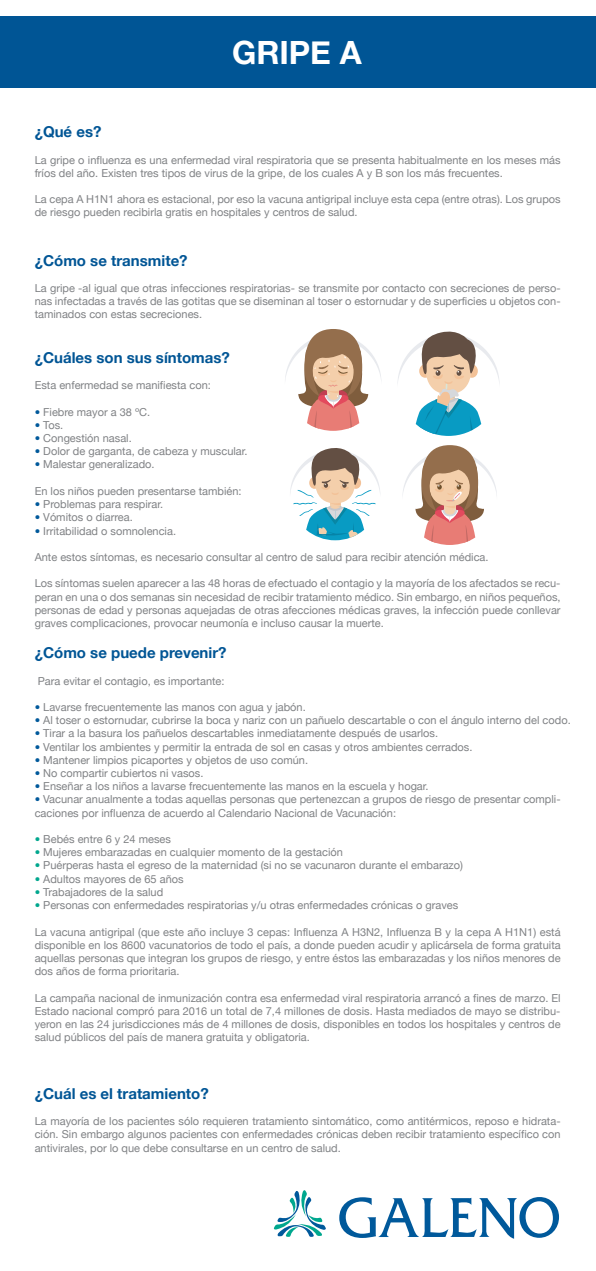
<style>
.page{position:relative;width:596px;height:1271px;background:#fff}
.page>*{position:absolute;margin:0;border:0;box-sizing:border-box;transform-origin:0 0}
.t1{font:700 32px "Helvetica Neue";color:#fff}
.t2{font:700 15px "Helvetica Neue";color:#005595}
.t3{font:11px/13.2px "Helvetica Neue";color:#808285;text-align:justify}
.s1{color:#00599b}
.s2{color:#00a78e}
</style>
<div class="page">
<div style="left:0;top:16px;width:595px;height:71px;background:#005595"></div>
<svg style="left:273px;top:1190px;width:53px;height:46px"></svg>
<svg style="left:339px;top:1197px;width:219px;height:41px"></svg>
<svg style="left:285px;top:329px;width:96px;height:102px"></svg>
<svg style="left:397px;top:331px;width:102px;height:105px"></svg>
<svg style="left:290px;top:448px;width:90px;height:92px"></svg>
<svg style="left:402px;top:445px;width:94px;height:100px"></svg>
<h1 class="t1" style="left:232px;top:33px;width:131px">GRIPE A</h1>
<h2 class="t2" style="left:35px;top:122px;width:68px">¿Qué es?</h2>
<p class="t3" style="left:35px;top:153px;width:527px">La gripe o influenza es una enfermedad viral respiratoria que se presenta habitualmente en los meses más fríos del año. Existen tres tipos de virus de la gripe, de los cuales A y B son los más frecuentes.</p>
<p class="t3" style="left:35px;top:192px;width:527px">La cepa A H1N1 ahora es estacional, por eso la vacuna antigripal incluye esta cepa (entre otras). Los grupos de riesgo pueden recibirla gratis en hospitales y centros de salud.</p>
<h2 class="t2" style="left:35px;top:251px;width:154px">¿Cómo se transmite?</h2>
<p class="t3" style="left:35px;top:281px;width:527px">La gripe -al igual que otras infecciones respiratorias- se transmite por contacto con secreciones de perso&shy;nas infectadas a través de las gotitas que se diseminan al toser o estornudar y de superficies u objetos con&shy;taminados con estas secreciones.</p>
<h2 class="t2" style="left:35px;top:348px;width:196px">¿Cuáles son sus síntomas?</h2>
<p class="t3" style="left:35px;top:378px;width:178px">Esta enfermedad se manifiesta con:</p>
<p class="t3" style="left:35px;top:405px;width:117px"><span class="s1">•</span> Fiebre mayor a 38 ºC.</p>
<p class="t3" style="left:35px;top:418px;width:30px"><span class="s1">•</span> Tos.</p>
<p class="t3" style="left:35px;top:431px;width:98px"><span class="s1">•</span> Congestión nasal.</p>
<p class="t3" style="left:35px;top:444px;width:214px"><span class="s1">•</span> Dolor de garganta, de cabeza y muscular.</p>
<p class="t3" style="left:35px;top:458px;width:121px"><span class="s1">•</span> Malestar generalizado.</p>
<p class="t3" style="left:35px;top:484px;width:208px">En los niños pueden presentarse también:</p>
<p class="t3" style="left:35px;top:497px;width:130px"><span class="s1">•</span> Problemas para respirar.</p>
<p class="t3" style="left:35px;top:510px;width:99px"><span class="s1">•</span> Vómitos o diarrea.</p>
<p class="t3" style="left:35px;top:524px;width:143px"><span class="s1">•</span> Irritabilidad o somnolencia.</p>
<p class="t3" style="left:35px;top:550px;width:455px">Ante estos síntomas, es necesario consultar al centro de salud para recibir atención médica.</p>
<p class="t3" style="left:35px;top:576px;width:527px">Los síntomas suelen aparecer a las 48 horas de efectuado el contagio y la mayoría de los afectados se recu&shy;peran en una o dos semanas sin necesidad de recibir tratamiento médico. Sin embargo, en niños pequeños, personas de edad y personas aquejadas de otras afecciones médicas graves, la infección puede conllevar graves complicaciones, provocar neumonía e incluso causar la muerte.</p>
<h2 class="t2" style="left:35px;top:643px;width:193px">¿Cómo se puede prevenir?</h2>
<p class="t3" style="left:38px;top:674px;width:188px">Para evitar el contagio, es importante:</p>
<p class="t3" style="left:35px;top:700px;width:272px"><span class="s1">•</span> Lavarse frecuentemente las manos con agua y jabón.</p>
<p class="t3" style="left:35px;top:713px;width:537px"><span class="s1">•</span> Al toser o estornudar, cubrirse la boca y nariz con un pañuelo descartable o con el ángulo interno del codo.</p>
<p class="t3" style="left:35px;top:726px;width:405px"><span class="s1">•</span> Tirar a la basura los pañuelos descartables inmediatamente después de usarlos.</p>
<p class="t3" style="left:35px;top:740px;width:439px"><span class="s1">•</span> Ventilar los ambientes y permitir la entrada de sol en casas y otros ambientes cerrados.</p>
<p class="t3" style="left:35px;top:753px;width:275px"><span class="s1">•</span> Mantener limpios picaportes y objetos de uso común.</p>
<p class="t3" style="left:35px;top:766px;width:170px"><span class="s1">•</span> No compartir cubiertos ni vasos.</p>
<p class="t3" style="left:35px;top:779px;width:395px"><span class="s1">•</span> Enseñar a los niños a lavarse frecuentemente las manos en la escuela y hogar.</p>
<p class="t3" style="left:35px;top:792px;width:527px"><span class="s1">•</span> Vacunar anualmente a todas aquellas personas que pertenezcan a grupos de riesgo de presentar compli&shy;caciones por influenza de acuerdo al Calendario Nacional de Vacunación:</p>
<p class="t3" style="left:35px;top:832px;width:138px"><span class="s2">•</span> Bebés entre 6 y 24 meses</p>
<p class="t3" style="left:35px;top:845px;width:309px"><span class="s2">•</span> Mujeres embarazadas en cualquier momento de la gestación</p>
<p class="t3" style="left:35px;top:858px;width:429px"><span class="s2">•</span> Puérperas hasta el egreso de la maternidad (si no se vacunaron durante el embarazo)</p>
<p class="t3" style="left:35px;top:872px;width:150px"><span class="s2">•</span> Adultos mayores de 65 años</p>
<p class="t3" style="left:35px;top:885px;width:130px"><span class="s2">•</span> Trabajadores de la salud</p>
<p class="t3" style="left:35px;top:898px;width:425px"><span class="s2">•</span> Personas con enfermedades respiratorias y/u otras enfermedades crónicas o graves</p>
<p class="t3" style="left:35px;top:924px;width:527px">La vacuna antigripal (que este año incluye 3 cepas: Influenza A H3N2, Influenza B y la cepa A H1N1) está disponible en los 8600 vacunatorios de todo el país, a donde pueden acudir y aplicársela de forma gratuita aquellas personas que integran los grupos de riesgo, y entre éstos las embarazadas y los niños menores de dos años de forma prioritaria.</p>
<p class="t3" style="left:35px;top:990px;width:527px">La campaña nacional de inmunización contra esa enfermedad viral respiratoria arrancó a fines de marzo. El Estado nacional compró para 2016 un total de 7,4 millones de dosis. Hasta mediados de mayo se distribu&shy;yeron en las 24 jurisdicciones más de 4 millones de dosis, disponibles en todos los hospitales y centros de salud públicos del país de manera gratuita y obligatoria.</p>
<h2 class="t2" style="left:35px;top:1084px;width:175px">¿Cuál es el tratamiento?</h2>
<p class="t3" style="left:35px;top:1114px;width:527px">La mayoría de los pacientes sólo requieren tratamiento sintomático, como antitérmicos, reposo e hidrata&shy;ción. Sin embargo algunos pacientes con enfermedades crónicas deben recibir tratamiento específico con antivirales, por lo que debe consultarse en un centro de salud.</p>
</div>
